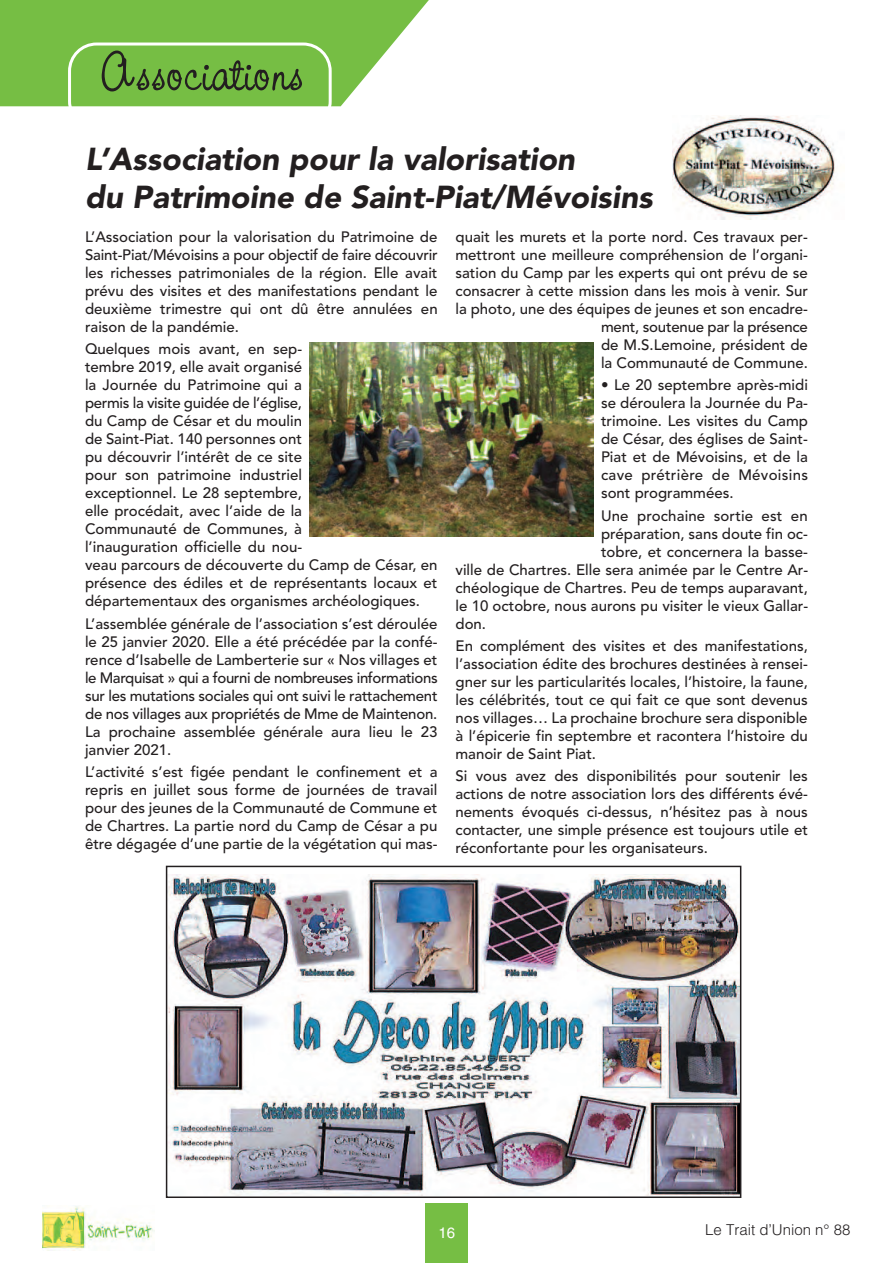
<style>
.page{position:relative;width:893px;height:1263px;background:#fff}
.page>*{position:absolute;margin:0;border:0;box-sizing:border-box;transform-origin:0 0}
.t1{font:55.5px "CAC Pinafore";color:#231f20}
.t2{font:italic 900 31.5px/37.5px "Avenir";color:#231f20}
.t3{font:500 15px/18px "Avenir";color:#231f20;text-align:justify}
.t4{font:300 15px "Helvetica";color:#231f20}
.t5{font:15px "Helvetica";color:#fff}
</style>
<div class="page">
<img style="left:43px;top:1206px;width:111px;height:44px">
<svg style="left:0;top:0;width:429px;height:106px;fill:#76be44"></svg>
<svg style="left:68px;top:43px;width:264px;height:64px"></svg>
<div style="left:425px;top:1203px;width:43px;height:60px;background:#76be44"></div>
<img style="left:169px;top:874px;width:569px;height:321px">
<div style="left:166px;top:866px;width:575px;height:332px;border:2px solid #231f20"></div>
<img style="left:673px;top:115px;width:162px;height:104px">
<img style="left:310px;top:343px;width:283px;height:193px">
<h1 class="t1" style="left:100px;top:39px;width:205px">Associations</h1>
<h2 class="t2" style="left:85px;top:140px;width:569px">L’Association pour la valorisation<br>du Patrimoine de Saint-Piat/Mévoisins</h2>
<p class="t3" style="left:85px;top:227px;width:354px">L’Association pour la valorisation du Patrimoine de Saint-Piat/Mévoisins a pour objectif de faire découvrir les richesses patrimoniales de la région. Elle avait prévu des visites et des manifestations pendant le deuxième trimestre qui ont dû être annulées en raison de la pandémie.</p>
<p class="t3" style="left:85px;top:339px;width:354px;text-align:left">Quelques mois avant, en sep-<br>tembre 2019, elle avait organisé<br>la Journée du Patrimoine qui a<br>permis la visite guidée de l’église,<br>du Camp de César et du moulin<br>de Saint-Piat. 140 personnes ont<br>pu découvrir l’intérêt de ce site<br>pour son patrimoine industriel<br>exceptionnel. Le 28 septembre,<br>elle procédait, avec l’aide de la<br>Communauté de Communes, à<br>l’inauguration officielle du nou-<br>veau parcours de découverte du Camp de César, en présence des édiles et de représentants locaux et départementaux des organismes archéologiques.</p>
<p class="t3" style="left:85px;top:614px;width:354px">L’assemblée générale de l’association s’est déroulée le 25 janvier 2020. Elle a été précédée par la confé&shy;rence d’Isabelle de Lamberterie sur « Nos villages et le Marquisat » qui a fourni de nombreuses informations sur les mutations sociales qui ont suivi le rattachement de nos villages aux propriétés de Mme de Maintenon.<br>La prochaine assemblée générale aura lieu le 23 janvier 2021.</p>
<p class="t3" style="left:85px;top:762px;width:354px">L’activité s’est figée pendant le confinement et a repris en juillet sous forme de journées de travail pour des jeunes de la Communauté de Commune et de Chartres. La partie nord du Camp de César a pu être dégagée d’une partie de la végétation qui mas-</p>
<p class="t3" style="left:455px;top:227px;width:354px;text-align:right">quait les murets et la porte nord. Ces travaux per&shy;mettront une meilleure compréhension de l’organi&shy;sation du Camp par les experts qui ont prévu de se consacrer à cette mission dans les mois à venir. Sur la photo, une des équipes de jeunes et son encadre&shy;ment, soutenue par la présence<br>de M.S.Lemoine, président de<br>la Communauté de Commune.</p>
<p class="t3" style="left:601px;top:375px;width:208px">• Le 20 septembre après-midi se déroulera la Journée du Pa&shy;trimoine. Les visites du Camp de César, des églises de Saint-Piat et de Mévoisins, et de la cave prétrière de Mévoisins sont programmées.</p>
<p class="t3" style="left:601px;top:506px;width:208px">Une prochaine sortie est en</p>
<p class="t3" style="left:601px;top:524px;width:208px">préparation, sans doute fin oc-</p>
<p class="t3" style="left:601px;top:542px;width:208px">tobre, et concernera la basse-</p>
<p class="t3" style="left:455px;top:560px;width:354px">ville de Chartres. Elle sera animée par le Centre Ar-</p>
<p class="t3" style="left:455px;top:578px;width:354px">chéologique de Chartres. Peu de temps auparavant,</p>
<p class="t3" style="left:455px;top:596px;width:354px">le 10 octobre, nous aurons pu visiter le vieux Gallar-</p>
<p class="t3" style="left:455px;top:614px;width:32px">don.</p>
<p class="t3" style="left:455px;top:636px;width:354px">En complément des visites et des manifestations, l’association édite des brochures destinées à rensei&shy;gner sur les particularités locales, l’histoire, la faune, les célébrités, tout ce qui fait ce que sont devenus nos villages… La prochaine brochure sera disponible à l’épicerie fin septembre et racontera l’histoire du manoir de Saint Piat.</p>
<p class="t3" style="left:455px;top:766px;width:354px">Si vous avez des disponibilités pour soutenir les actions de notre association lors des différents évé&shy;nements évoqués ci-dessus, n’hésitez pas à nous contacter, une simple présence est toujours utile et réconfortante pour les organisateurs.</p>
<p class="t5" style="left:438px;top:1227px;width:18px">16</p>
<p class="t4" style="left:705px;top:1217px;width:147px">Le Trait d’Union n° 88</p>
</div>
